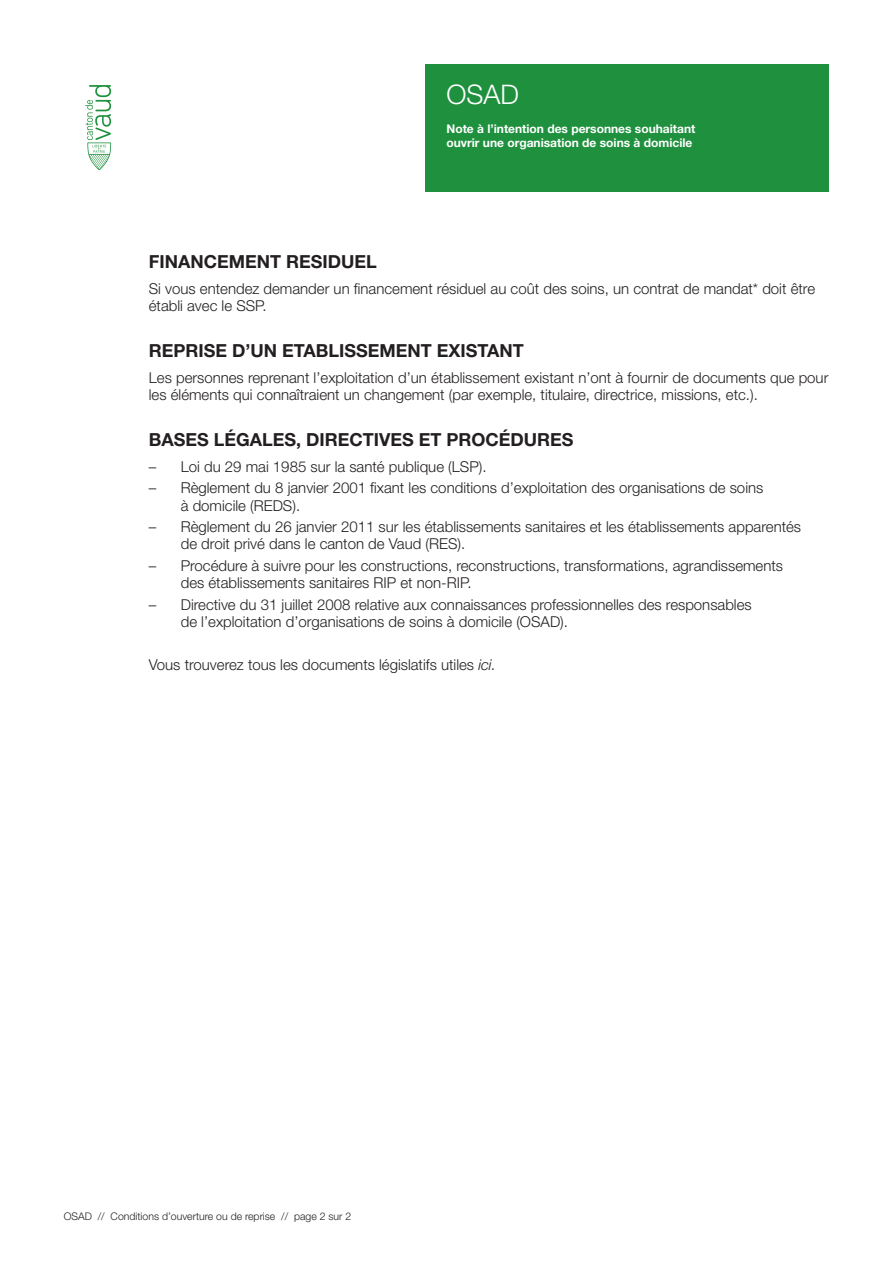
<style>
.page{position:relative;width:893px;height:1263px;background:#fff}
.page>*{position:absolute;margin:0;border:0;box-sizing:border-box;transform-origin:0 0}
.t1{font:300 27px "Helvetica Neue LT Std";color:#fff}
.t2{font:700 18px "Helvetica Neue LT Std";color:#231f20}
.t3{font:300 15px/17.2px "Helvetica Neue LT Std";color:#231f20}
.t4{font:700 12px/14.2px "Helvetica Neue LT Std";color:#fff}
.t5{font:300 10.5px "Helvetica Neue LT Std";color:#231f20}
.s1{font-style:italic}
</style>
<div class="page">
<div style="left:425px;top:64px;width:404px;height:127px;background:#1f913e"></div>
<svg style="left:85px;top:85px;width:26px;height:85px"></svg>
<h1 class="t1" style="left:446px;top:78px;width:74px">OSAD</h1>
<p class="t4" style="left:446px;top:121px;width:250px">Note à l’intention des personnes souhaitant ouvrir une organisation de soins à domicile</p>
<p class="t2" style="left:149px;top:250px;width:229px">FINANCEMENT RESIDUEL</p>
<p class="t3" style="left:149px;top:279px;width:668px">Si vous entendez demander un financement résiduel au coût des soins, un contrat de mandat* doit être établi avec le SSP.</p>
<p class="t2" style="left:149px;top:339px;width:377px">REPRISE D’UN ETABLISSEMENT EXISTANT</p>
<p class="t3" style="left:149px;top:368px;width:681px">Les personnes reprenant l’exploitation d’un établissement existant n’ont à fournir de documents que pour les éléments qui connaîtraient un changement (par exemple, titulaire, directrice, missions, etc.).</p>
<p class="t2" style="left:149px;top:428px;width:426px">BASES LÉGALES, DIRECTIVES ET PROCÉDURES</p>
<p class="t3" style="left:149px;top:457px;width:339px">– Loi du 29 mai 1985 sur la santé publique (LSP).</p>
<p class="t3" style="left:181px;top:479px;width:584px;text-indent:-32px">– Règlement du 8 janvier 2001 fixant les conditions d’exploitation des organisations de soins à domicile (REDS).</p>
<p class="t3" style="left:181px;top:518px;width:622px;text-indent:-32px">– Règlement du 26 janvier 2011 sur les établissements sanitaires et les établissements apparentés de droit privé dans le canton de Vaud (RES).</p>
<p class="t3" style="left:181px;top:556px;width:604px;text-indent:-32px">– Procédure à suivre pour les constructions, reconstructions, transformations, agrandissements des établissements sanitaires RIP et non-RIP.</p>
<p class="t3" style="left:181px;top:595px;width:572px;text-indent:-32px">– Directive du 31 juillet 2008 relative aux connaissances professionnelles des responsables de l’exploitation d’organisations de soins à domicile (OSAD).</p>
<p class="t3" style="left:149px;top:655px;width:348px">Vous trouverez tous les documents législatifs utiles <span class="s1">ici.</span></p>
<p class="t5" style="left:64px;top:1210px;width:289px">OSAD // Conditions d’ouverture ou de reprise // page 2 sur 2</p>
</div>
